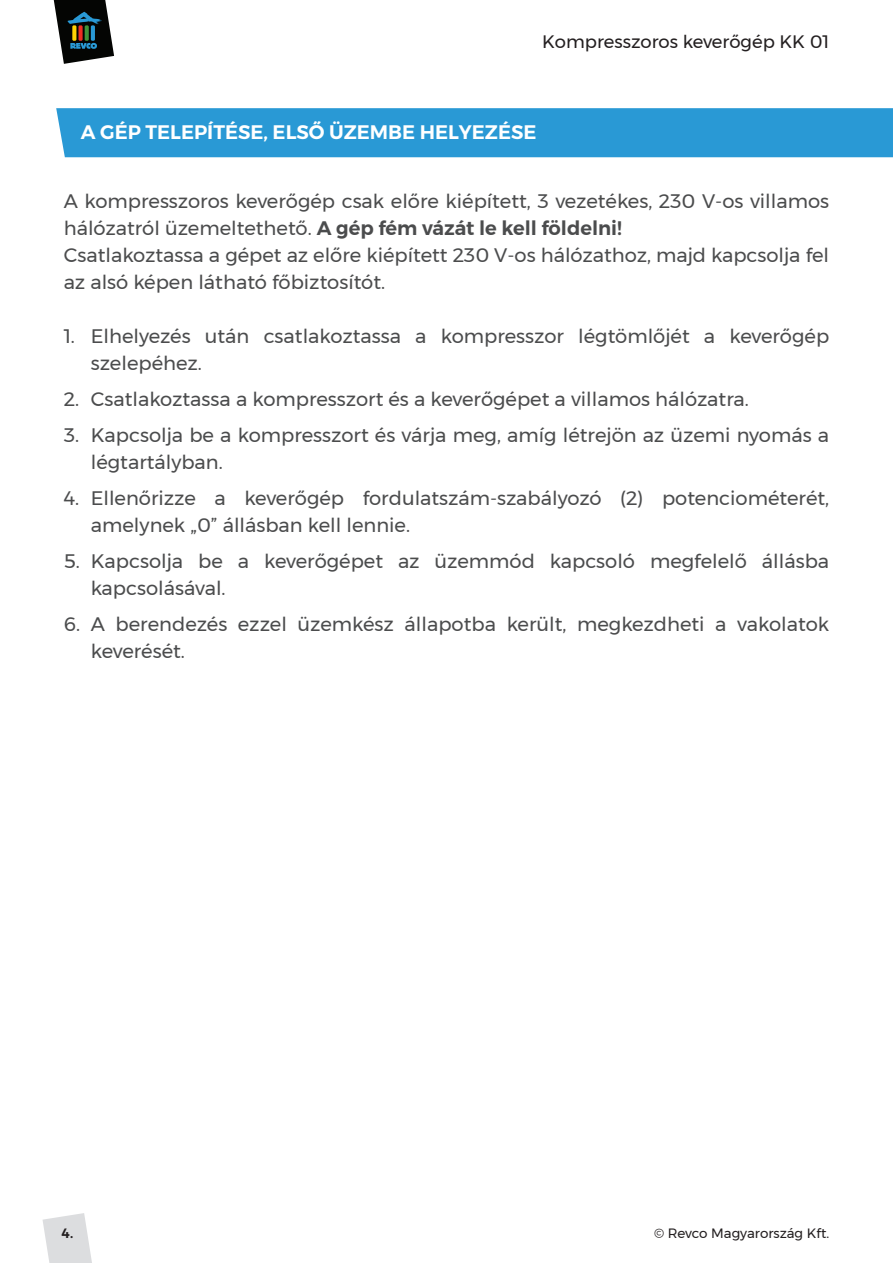
<style>
.page{position:relative;width:893px;height:1263px;background:#fff}
.page>*{position:absolute;margin:0;border:0;box-sizing:border-box;transform-origin:0 0}
.t1{font:19.5px/27px "Montserrat";color:#4b4c4d}
.t2{font:600 19.5px "Montserrat";color:#fff}
.t3{font:18px "Montserrat";color:#231f20}
.t4{font:13.5px "Montserrat";color:#231f20}
.t5{font:600 13.5px "Montserrat";color:#231f20}
.s1{font-weight:600}
</style>
<div class="page">
<svg style="left:54px;top:0;width:60px;height:64px"></svg>
<svg style="left:43px;top:1213px;width:49px;height:50px"></svg>
<div style="left:56px;top:108px;width:837px;height:49px;background:#2999d5"></div>
<p class="t3" style="left:542px;top:28px;width:288px">Kompresszoros keverőgép KK 01</p>
<p class="t2" style="left:81px;top:117px;width:457px">A GÉP TELEPÍTÉSE, ELSŐ ÜZEMBE HELYEZÉSE</p>
<p class="t1" style="left:64px;top:187px;width:767px">A kompresszoros keverőgép csak előre kiépített, 3 vezetékes, 230 V-os villamos hálózatról üzemeltethető. <span class="s1">A gép fém vázát le kell földelni!<br></span>Csatlakoztassa a gépet az előre kiépített 230 V-os hálózathoz, majd kapcsolja fel az alsó képen látható főbiztosítót.</p>
<p class="t1" style="left:91px;top:322px;width:740px;text-indent:-27px">1. Elhelyezés után csatlakoztassa a kompresszor légtömlőjét a keverőgép szelepéhez.</p>
<p class="t1" style="left:64px;top:385px;width:686px">2. Csatlakoztassa a kompresszort és a keverőgépet a villamos hálózatra.</p>
<p class="t1" style="left:91px;top:421px;width:740px;text-indent:-27px">3. Kapcsolja be a kompresszort és várja meg, amíg létrejön az üzemi nyomás a légtartályban.</p>
<p class="t1" style="left:91px;top:484px;width:740px;text-indent:-27px">4. Ellenőrizze a keverőgép fordulatszám-szabályozó (2) potenciométerét, amelynek „0” állásban kell lennie.</p>
<p class="t1" style="left:91px;top:547px;width:740px;text-indent:-27px">5. Kapcsolja be a keverőgépet az üzemmód kapcsoló megfelelő állásba kapcsolásával.</p>
<p class="t1" style="left:91px;top:610px;width:740px;text-indent:-27px">6. A berendezés ezzel üzemkész állapotba került, megkezdheti a vakolatok keverését.</p>
<p class="t5" style="left:62px;top:1223px;width:13px">4.</p>
<p class="t4" style="left:654px;top:1223px;width:177px">© Revco Magyarország Kft.</p>
</div>
